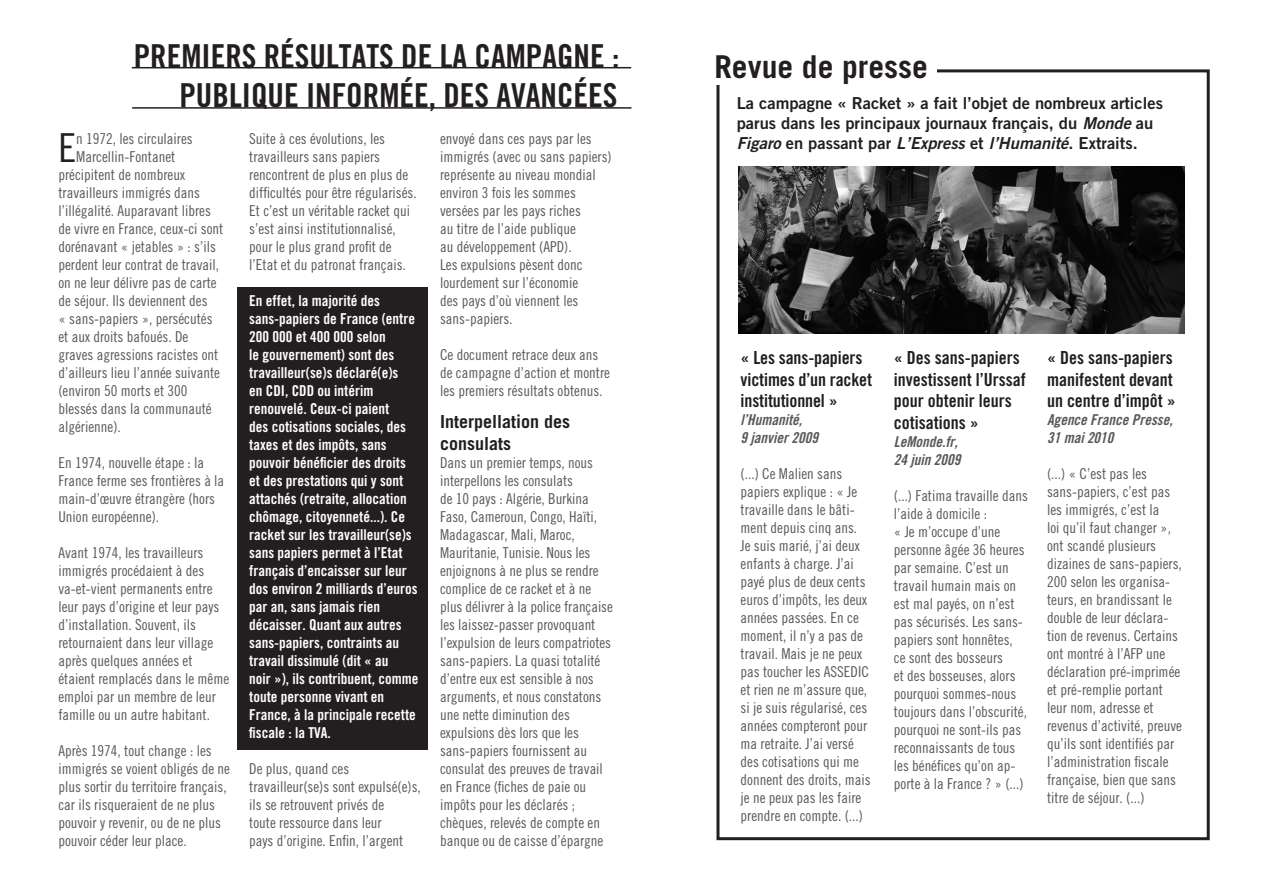
<style>
.page{position:relative;width:1263px;height:893px;background:#fff}
.page>*{position:absolute;margin:0;border:0;box-sizing:border-box;transform-origin:0 0}
.t1{font:39.9px "Trade Gothic Cond Eighteen";color:#231f20}
.t2{font:33px/39.6px "Trade Gothic Bold Cond Twenty";color:#231f20;text-align:right}
.t3{font:700 31.5px "Trade Gothic";color:#231f20}
.t4{font:18px/21.6px "Trade Gothic Bold Cond Twenty";color:#231f20}
.t5{font:700 18px/21.6px "Trade Gothic";color:#231f20}
.t6{font:16.5px/19.8px "Trade Gothic Bold Two";color:#231f20}
.t7{font:15px/18px "Trade Gothic Cond Eighteen";color:#57585a}
.t8{font:15px/18px "Trade Gothic Bold Cond Twenty";color:#fff}
.t9{font:15px/18px "Trade Gothic Bold Cond Twenty Obl";color:#57585a}
.s1{font-style:italic}
</style>
<div class="page">
<div style="left:237px;top:287px;width:191px;height:462px;background:#231f20"></div>
<hr style="left:132px;top:67px;width:499px;height:1px;background:#231f20">
<hr style="left:132px;top:107px;width:499px;height:2px;background:#231f20">
<div style="left:716px;top:69px;width:494px;height:771px;border:3px solid #231f20"></div>
<div style="left:714px;top:54px;width:223px;height:31px;background:#fff"></div>
<img style="left:738px;top:167px;width:446px;height:166px">
<h2 class="t2" style="left:134px;top:36px;width:487px">PREMIERS RÉSULTATS DE LA CAMPAGNE :<br>PUBLIQUE INFORMÉE, DES AVANCÉES</h2>
<h1 class="t1" style="left:58px;top:124px;width:19px">E</h1>
<p class="t7" style="left:76px;top:130px;width:118px">n 1972, les circulaires</p>
<p class="t7" style="left:76px;top:148px;width:101px">Marcellin-Fontanet</p>
<p class="t7" style="left:58px;top:166px;width:128px">précipitent de nombreux</p>
<p class="t7" style="left:58px;top:184px;width:143px">travailleurs immigrés dans</p>
<p class="t7" style="left:58px;top:202px;width:154px">l’illégalité. Auparavant libres</p>
<p class="t7" style="left:58px;top:220px;width:166px">de vivre en France, ceux-ci sont</p>
<p class="t7" style="left:58px;top:238px;width:159px">dorénavant « jetables » : s’ils</p>
<p class="t7" style="left:58px;top:256px;width:162px">perdent leur contrat de travail,</p>
<p class="t7" style="left:58px;top:274px;width:160px">on ne leur délivre pas de carte</p>
<p class="t7" style="left:58px;top:292px;width:151px">de séjour. Ils deviennent des</p>
<p class="t7" style="left:58px;top:310px;width:156px">« sans-papiers », persécutés</p>
<p class="t7" style="left:58px;top:328px;width:131px">et aux droits bafoués. De</p>
<p class="t7" style="left:58px;top:346px;width:161px">graves agressions racistes ont</p>
<p class="t7" style="left:58px;top:364px;width:163px">d’ailleurs lieu l’année suivante</p>
<p class="t7" style="left:58px;top:382px;width:131px">(environ 50 morts et 300</p>
<p class="t7" style="left:58px;top:400px;width:155px">blessés dans la communauté</p>
<p class="t7" style="left:58px;top:418px;width:64px">algérienne).</p>
<p class="t7" style="left:58px;top:454px;width:167px">En 1974, nouvelle étape : la<br>France ferme ses frontières à la main-d’œuvre étrangère (hors<br>Union européenne).</p>
<p class="t7" style="left:58px;top:544px;width:172px">Avant 1974, les travailleurs immigrés procédaient à des va-et-vient permanents entre leur pays d’origine et leur pays d’installation. Souvent, ils retournaient dans leur village après quelques années et étaient remplacés dans le même emploi par un membre de leur famille ou un autre habitant.</p>
<p class="t7" style="left:58px;top:742px;width:173px">Après 1974, tout change : les immigrés se voient obligés de ne plus sortir du territoire français, car ils risqueraient de ne plus pouvoir y revenir, ou de ne plus pouvoir céder leur place.</p>
<p class="t7" style="left:249px;top:130px;width:169px">Suite à ces évolutions, les travailleurs sans papiers rencontrent de plus en plus de difficultés pour être régularisés.<br>Et c’est un véritable racket qui s’est ainsi institutionnalisé, pour le plus grand profit de l’Etat et du patronat français.</p>
<p class="t8" style="left:249px;top:292px;width:171px">En effet, la majorité des sans-papiers de France (entre<br>200 000 et 400 000 selon<br>le gouvernement) sont des travailleur(se)s déclaré(e)s<br>en CDI, CDD ou intérim renouvelé. Ceux-ci paient<br>des cotisations sociales, des taxes et des impôts, sans pouvoir bénéficier des droits et des prestations qui y sont attachés (retraite, allocation chômage, citoyenneté...). Ce racket sur les travailleur(se)s sans papiers permet à l’Etat français d’encaisser sur leur dos environ 2 milliards d’euros par an, sans jamais rien décaisser. Quant aux autres sans-papiers, contraints au travail dissimulé (dit « au<br>noir »), ils contribuent, comme toute personne vivant en<br>France, à la principale recette fiscale : la TVA.</p>
<p class="t7" style="left:249px;top:760px;width:173px">De plus, quand ces travailleur(se)s sont expulsé(e)s, ils se retrouvent privés de<br>toute ressource dans leur<br>pays d’origine. Enfin, l’argent</p>
<p class="t7" style="left:440px;top:130px;width:173px">envoyé dans ces pays par les immigrés (avec ou sans papiers) représente au niveau mondial environ 3 fois les sommes versées par les pays riches<br>au titre de l’aide publique<br>au développement (APD).<br>Les expulsions pèsent donc lourdement sur l’économie<br>des pays d’où viennent les sans-papiers.</p>
<p class="t7" style="left:440px;top:346px;width:171px">Ce document retrace deux ans de campagne d’action et montre les premiers résultats obtenus.</p>
<p class="t5" style="left:440px;top:411px;width:132px">Interpellation des consulats</p>
<p class="t7" style="left:440px;top:453px;width:174px">Dans un premier temps, nous interpellons les consulats<br>de 10 pays : Algérie, Burkina<br>Faso, Cameroun, Congo, Haïti,<br>Madagascar, Mali, Maroc,<br>Mauritanie, Tunisie. Nous les enjoignons à ne plus se rendre complice de ce racket et à ne plus délivrer à la police française les laissez-passer provoquant l’expulsion de leurs compatriotes sans-papiers. La quasi totalité d’entre eux est sensible à nos arguments, et nous constatons une nette diminution des expulsions dès lors que les sans-papiers fournissent au consulat des preuves de travail en France (fiches de paie ou impôts pour les déclarés ; chèques, relevés de compte en banque ou de caisse d’épargne</p>
<h3 class="t3" style="left:714px;top:48px;width:215px">Revue de presse</h3>
<p class="t6" style="left:737px;top:93px;width:428px">La campagne « Racket » a fait l’objet de nombreux articles parus dans les principaux journaux français, du <span class="s1">Monde</span> au<br><span class="s1">Figaro</span> en passant par <span class="s1">L’Express</span> et <span class="s1">l’Humanité</span>. Extraits.</p>
<p class="t4" style="left:741px;top:347px;width:133px">« Les sans-papiers victimes d’un racket institutionnel »</p>
<p class="t9" style="left:741px;top:411px;width:79px">l’Humanité,<br>9 janvier 2009</p>
<p class="t7" style="left:741px;top:465px;width:131px">(...) Ce Malien sans papiers explique : « Je travaille dans le bâti&shy;ment depuis cinq ans.<br>Je suis marié, j’ai deux enfants à charge. J’ai payé plus de deux cents euros d’impôts, les deux années passées. En ce moment, il n’y a pas de travail. Mais je ne peux pas toucher les ASSEDIC et rien ne m’assure que, si je suis régularisé, ces années compteront pour ma retraite. J’ai versé des cotisations qui me donnent des droits, mais je ne peux pas les faire prendre en compte. (...)</p>
<p class="t4" style="left:894px;top:347px;width:133px">« Des sans-papiers investissent l’Urssaf pour obtenir leurs cotisations »</p>
<p class="t9" style="left:894px;top:432px;width:68px">LeMonde.fr,<br>24 juin 2009</p>
<p class="t7" style="left:894px;top:486px;width:136px">(...) Fatima travaille dans l’aide à domicile :<br>« Je m’occupe d’une personne âgée 36 heures par semaine. C’est un travail humain mais on est mal payés, on n’est pas sécurisés. Les sans&shy;papiers sont honnêtes, ce sont des bosseurs<br>et des bosseuses, alors pourquoi sommes-nous toujours dans l’obscurité, pourquoi ne sont-ils pas reconnaissants de tous les bénéfices qu’on ap&shy;porte à la France ? » (...)</p>
<p class="t4" style="left:1047px;top:347px;width:130px">« Des sans-papiers manifestent devant un centre d’impôt »</p>
<p class="t9" style="left:1047px;top:411px;width:127px">Agence France Presse,<br>31 mai 2010</p>
<p class="t7" style="left:1047px;top:465px;width:136px">(...) « C’est pas les sans-papiers, c’est pas les immigrés, c’est la<br>loi qu’il faut changer », ont scandé plusieurs dizaines de sans-papiers,<br>200 selon les organisa&shy;teurs, en brandissant le double de leur déclara&shy;tion de revenus. Certains ont montré à l’AFP une déclaration pré-imprimée et pré-remplie portant leur nom, adresse et revenus d’activité, preuve qu’ils sont identifiés par l’administration fiscale française, bien que sans titre de séjour. (...)</p>
</div>
